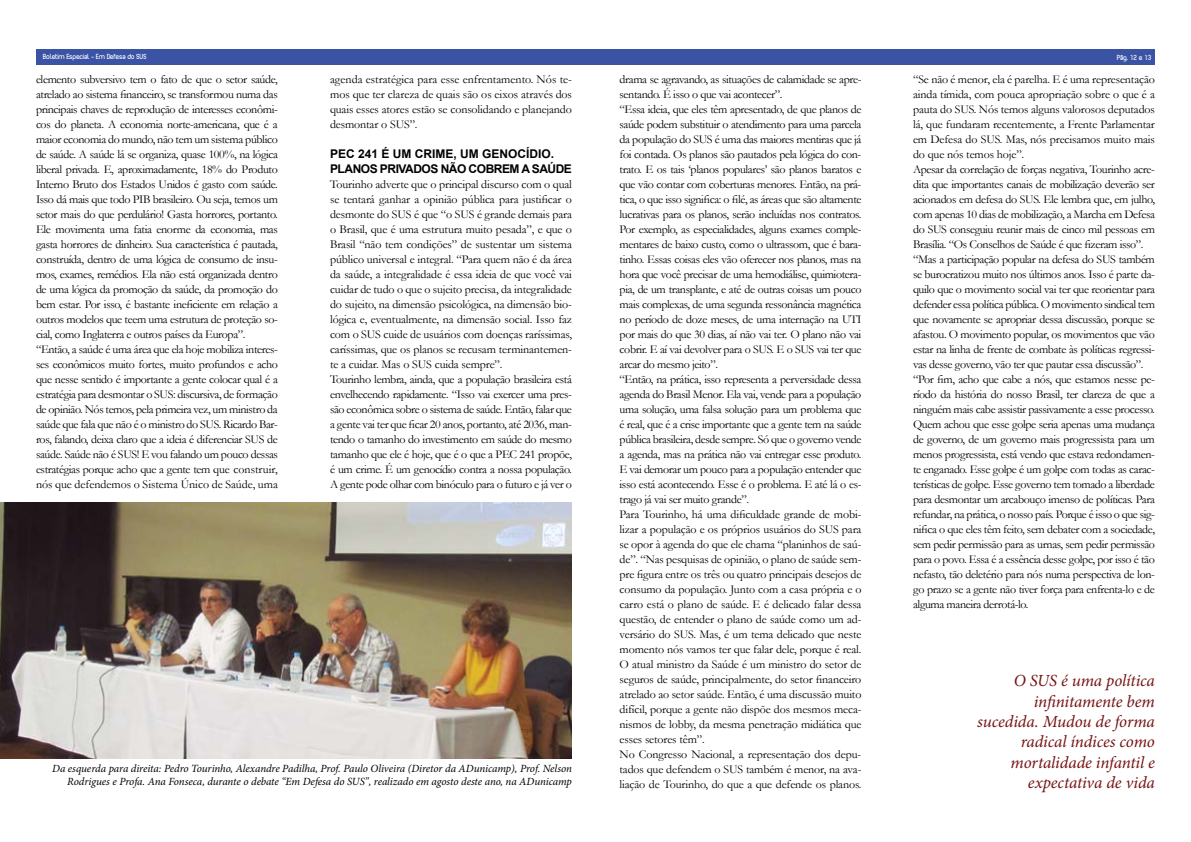
<style>
.page{position:relative;width:1191px;height:842px;background:#fff}
.page>*{position:absolute;margin:0;border:0;box-sizing:border-box;transform-origin:0 0}
.t1{font:italic 17px/20.4px "Minion Pro";letter-spacing:-.005em;color:#761213;text-align:right}
.t2{font:12px/15px "Garamond";letter-spacing:-.03em;color:#000}
.t3{font:12px/15px "Garamond";letter-spacing:-.01em;color:#000}
.t4{font:700 12px/15px "Arial";letter-spacing:-.04em;color:#000}
.t5{font:italic 11px/13.2px "Minion Pro";letter-spacing:-.01em;color:#000;text-align:right}
.t6{font:7px "Planet Estyle";color:#fff;scale:.9 1}
</style>
<div class="page">
<div style="left:36px;top:49px;width:1119px;height:15px;background:#3a53a4"></div>
<img style="left:0;top:503px;width:572px;height:255px">
<p class="t6" style="left:43px;top:52px;width:116px">Boletim Especial - Em Defesa do SUS</p>
<p class="t2" style="left:36px;top:71px;width:243px">elemento subversivo tem o fato de que o setor saúde, atrelado ao sistema financeiro, se transformou numa das principais chaves de reprodução de interesses econômi&shy;cos do planeta. A economia norte-americana, que é a maior economia do mundo, não tem um sistema público de saúde. A saúde lá se organiza, quase 100%, na lógica liberal privada. E, aproximadamente, 18% do Produto Interno Bruto dos Estados Unidos é gasto com saúde.<br>Isso dá mais que todo PIB brasileiro. Ou seja, temos um setor mais do que perdulário! Gasta horrores, portanto.<br>Ele movimenta uma fatia enorme da economia, mas gasta horrores de dinheiro. Sua característica é pautada, construída, dentro de uma lógica de consumo de insu&shy;mos, exames, remédios. Ela não está organizada dentro de uma lógica da promoção da saúde, da promoção do bem estar. Por isso, é bastante ineficiente em relação a outros modelos que teem uma estrutura de proteção so&shy;cial, como Inglaterra e outros países da Europa”. “Então, a saúde é uma área que ela hoje mobiliza interes&shy;ses econômicos muito fortes, muito profundos e acho que nesse sentido é importante a gente colocar qual é a estratégia para desmontar o SUS: discursiva, de formação de opinião. Nós temos, pela primeira vez, um ministro da saúde que fala que não é o ministro do SUS. Ricardo Bar&shy;ros, falando, deixa claro que a ideia é diferenciar SUS de saúde. Saúde não é SUS! E vou falando um pouco dessas estratégias porque acho que a gente tem que construir, nós que defendemos o Sistema Único de Saúde, uma</p>
<p class="t2" style="left:330px;top:71px;width:243px;text-align:justify">agenda estratégica para esse enfrentamento. Nós te&shy;mos que ter clareza de quais são os eixos através dos quais esses atores estão se consolidando e planejando desmontar o SUS”.</p>
<p class="t4" style="left:330px;top:146px;width:243px">PEC 241 É UM CRIME, UM GENOCÍDIO.<br>PLANOS PRIVADOS NÃO COBREM A SAÚDE</p>
<p class="t3" style="left:330px;top:176px;width:243px">Tourinho adverte que o principal discurso com o qual se tentará ganhar a opinião pública para justificar o desmonte do SUS é que “o SUS é grande demais para o Brasil, que é uma estrutura muito pesada”, e que o Brasil “não tem condições” de sustentar um sistema público universal e integral. “Para quem não é da área da saúde, a integralidade é essa ideia de que você vai cuidar de tudo o que o sujeito precisa, da integralidade do sujeito, na dimensão psicológica, na dimensão bio&shy;lógica e, eventualmente, na dimensão social. Isso faz com o SUS cuide de usuários com doenças raríssimas, caríssimas, que os planos se recusam terminantemen&shy;te a cuidar. Mas o SUS cuida sempre”.<br>Tourinho lembra, ainda, que a população brasileira está envelhecendo rapidamente. “Isso vai exercer uma pres&shy;são econômica sobre o sistema de saúde. Então, falar que a gente vai ter que ficar 20 anos, portanto, até 2036, man&shy;tendo o tamanho do investimento em saúde do mesmo tamanho que ele é hoje, que é o que a PEC 241 propõe, é um crime. É um genocídio contra a nossa população.<br>A gente pode olhar com binóculo para o futuro e já ver o</p>
<p class="t5" style="left:52px;top:762px;width:521px">Da esquerda para direita: Pedro Tourinho, Alexandre Padilha, Prof. Paulo Oliveira (Diretor da ADunicamp), Prof. Nelson<br>Rodrigues e Profa. Ana Fonseca, durante o debate “Em Defesa do SUS”, realizado em agosto deste ano, na ADunicamp</p>
<p class="t6" style="left:1117px;top:52px;width:40px">Pág. 12 e 13</p>
<p class="t2" style="left:619px;top:71px;width:243px">drama se agravando, as situações de calamidade se apre&shy;sentando. É isso o que vai acontecer”.<br>“Essa ideia, que eles têm apresentado, de que planos de saúde podem substituir o atendimento para uma parcela da população do SUS é uma das maiores mentiras que já foi contada. Os planos são pautados pela lógica do con&shy;trato. E os tais ‘planos populares’ são planos baratos e que vão contar com coberturas menores. Então, na prá&shy;tica, o que isso significa: o filé, as áreas que são altamente lucrativas para os planos, serão incluídas nos contratos.<br>Por exemplo, as especialidades, alguns exames comple&shy;mentares de baixo custo, como o ultrassom, que é bara&shy;tinho. Essas coisas eles vão oferecer nos planos, mas na hora que você precisar de uma hemodiálise, quimiotera&shy;pia, de um transplante, e até de outras coisas um pouco mais complexas, de uma segunda ressonância magnética no período de doze meses, de uma internação na UTI por mais do que 30 dias, aí não vai ter. O plano não vai cobrir. E aí vai devolver para o SUS. E o SUS vai ter que arcar do mesmo jeito”.<br>“Então, na prática, isso representa a perversidade dessa agenda do Brasil Menor. Ela vai, vende para a população uma solução, uma falsa solução para um problema que é real, que é a crise importante que a gente tem na saúde pública brasileira, desde sempre. Só que o governo vende a agenda, mas na prática não vai entregar esse produto.<br>E vai demorar um pouco para a população entender que isso está acontecendo. Esse é o problema. E até lá o es&shy;trago já vai ser muito grande”.<br>Para Tourinho, há uma dificuldade grande de mobi&shy;lizar a população e os próprios usuários do SUS para se opor à agenda do que ele chama “planinhos de saú&shy;de”. “Nas pesquisas de opinião, o plano de saúde sem&shy;pre figura entre os três ou quatro principais desejos de consumo da população. Junto com a casa própria e o carro está o plano de saúde. E é delicado falar dessa questão, de entender o plano de saúde como um ad&shy;versário do SUS. Mas, é um tema delicado que neste momento nós vamos ter que falar dele, porque é real.<br>O atual ministro da Saúde é um ministro do setor de seguros de saúde, principalmente, do setor financeiro atrelado ao setor saúde. Então, é uma discussão muito difícil, porque a gente não dispõe dos mesmos meca&shy;nismos de lobby, da mesma penetração midiática que esses setores têm”.<br>No Congresso Nacional, a representação dos depu&shy;tados que defendem o SUS também é menor, na ava&shy;liação de Tourinho, do que a que defende os planos.</p>
<p class="t2" style="left:913px;top:71px;width:243px">“Se não é menor, ela é parelha. E é uma representação ainda tímida, com pouca apropriação sobre o que é a pauta do SUS. Nós temos alguns valorosos deputados lá, que fundaram recentemente, a Frente Parlamentar em Defesa do SUS. Mas, nós precisamos muito mais do que nós temos hoje”.<br>Apesar da correlação de forças negativa, Tourinho acre&shy;dita que importantes canais de mobilização deverão ser acionados em defesa do SUS. Ele lembra que, em julho, com apenas 10 dias de mobilização, a Marcha em Defesa do SUS conseguiu reunir mais de cinco mil pessoas em Brasília. “Os Conselhos de Saúde é que fizeram isso”. “Mas a participação popular na defesa do SUS também se burocratizou muito nos últimos anos. Isso é parte da&shy;quilo que o movimento social vai ter que reorientar para defender essa política pública. O movimento sindical tem que novamente se apropriar dessa discussão, porque se afastou. O movimento popular, os movimentos que vão estar na linha de frente de combate às políticas regressi&shy;vas desse governo, vão ter que pautar essa discussão”. “Por fim, acho que cabe a nós, que estamos nesse pe&shy;ríodo da história do nosso Brasil, ter clareza de que a ninguém mais cabe assistir passivamente a esse processo.<br>Quem achou que esse golpe seria apenas uma mudança de governo, de um governo mais progressista para um menos progressista, está vendo que estava redondamen&shy;te enganado. Esse golpe é um golpe com todas as carac&shy;terísticas de golpe. Esse governo tem tomado a liberdade para desmontar um arcabouço imenso de políticas. Para refundar, na prática, o nosso país. Porque é isso o que sig&shy;nifica o que eles têm feito, sem debater com a sociedade, sem pedir permissão para as urnas, sem pedir permissão para o povo. Essa é a essência desse golpe, por isso é tão nefasto, tão deletério para nós numa perspectiva de lon&shy;go prazo se a gente não tiver força para enfrenta-lo e de alguma maneira derrotá-lo.</p>
<h1 class="t1" style="left:977px;top:670px;width:179px">O SUS é uma política infinitamente bem sucedida. Mudou de forma radical índices como mortalidade infantil e expectativa de vida</h1>
</div>
